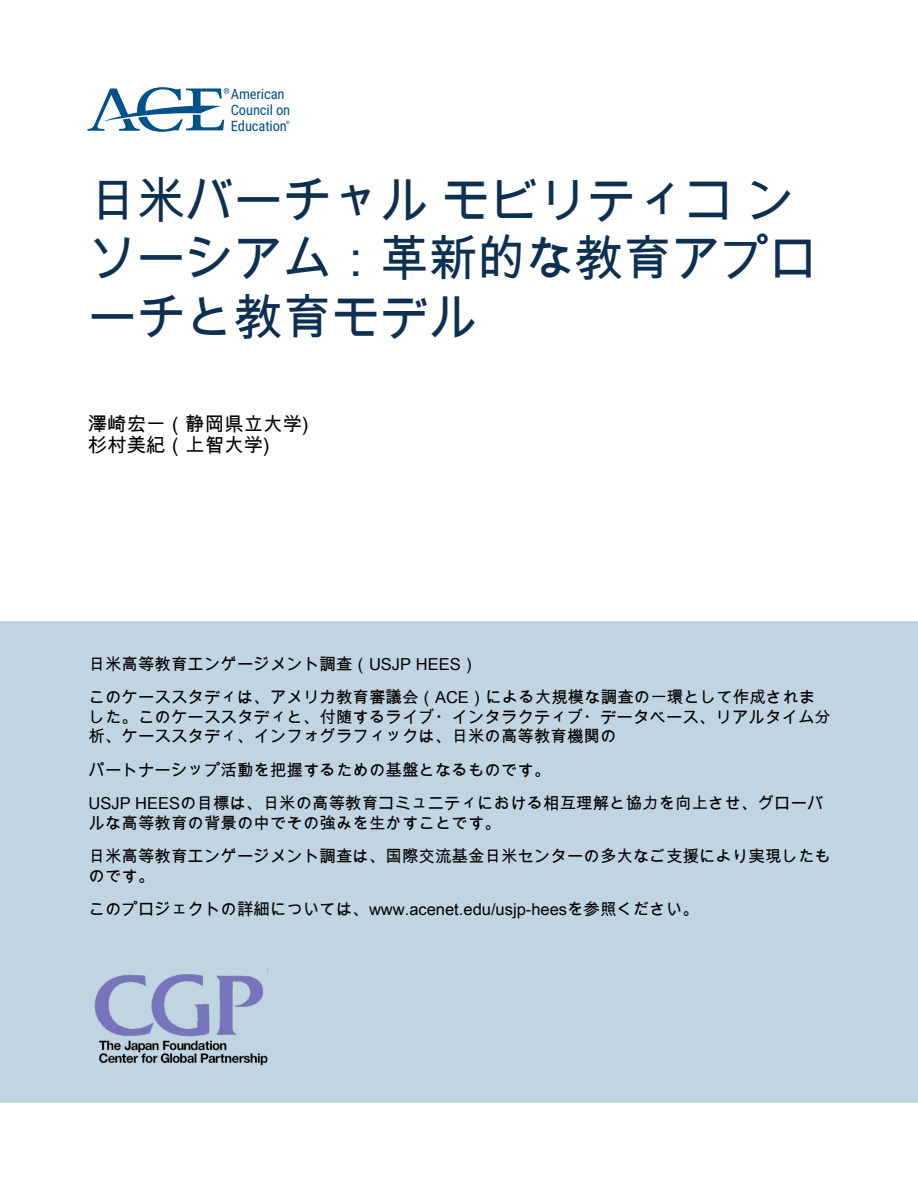
<style>
.page{position:relative;width:918px;height:1188px;background:#fff}
.page>*{position:absolute;margin:0;border:0;box-sizing:border-box;transform-origin:0 0}
.t1{font:49.5px/58.5px "Arial Unicode MS";letter-spacing:-.015em;color:#0d2f50}
.t2{font:19.5px/21px "Arial Unicode MS";color:#000}
.t3{font:16.5px/33.3px "Arial Unicode MS";color:#000}
.t4{font:14.25px/15.8px "Roboto Condensed";letter-spacing:-.01em;color:#005288}
</style>
<div class="page">
<svg style="left:87px;top:87px;width:142px;height:45px"></svg>
<div style="left:0;top:621px;width:918px;height:482px;background:#c0d4e1"></div>
<img style="left:95px;top:969px;width:173px;height:97px">
<p class="t4" style="left:231px;top:86px;width:61px">American<br>Council on<br>Education</p>
<h1 class="t1" style="left:88px;top:170px;width:732px">日米バーチャル モビリティコ ンソーシアム：革新的な教育アプローチと教育モデル</h1>
<p class="t2" style="left:88px;top:413px;width:222px">澤崎宏一（静岡県立大学)杉村美紀（上智大学)</p>
<p class="t3" style="left:89px;top:647px;width:728px">日米高等教育エンゲージメント調査（USJP HEES）<br>このケーススタディは、アメリカ教育審議会（ACE）による大規模な調査の一環として作成されま</p>
<p class="t3" style="left:89px;top:707px;width:744px;line-height:19.8px">した。このケーススタディと、付随するライブ・インタラクティブ・データベース、リアルタイム分析、ケーススタディ、インフォグラフィックは、日米の高等教育機関の</p>
<p class="t3" style="left:89px;top:753px;width:737px">パートナーシップ活動を把握するための基盤となるものです。<br>USJP HEESの目標は、日米の高等教育コミュニティにおける相互理解と協力を向上させ、グローバ</p>
<p class="t3" style="left:89px;top:806px;width:744px">ルな高等教育の背景の中でその強みを生かすことです。<br>日米高等教育エンゲージメント調査は、国際交流基金日米センターの多大なご支援により実現したも</p>
<p class="t3" style="left:89px;top:859px;width:612px">のです。<br>このプロジェクトの詳細については、www.acenet.edu/usjp-heesを参照ください。</p>
</div>
